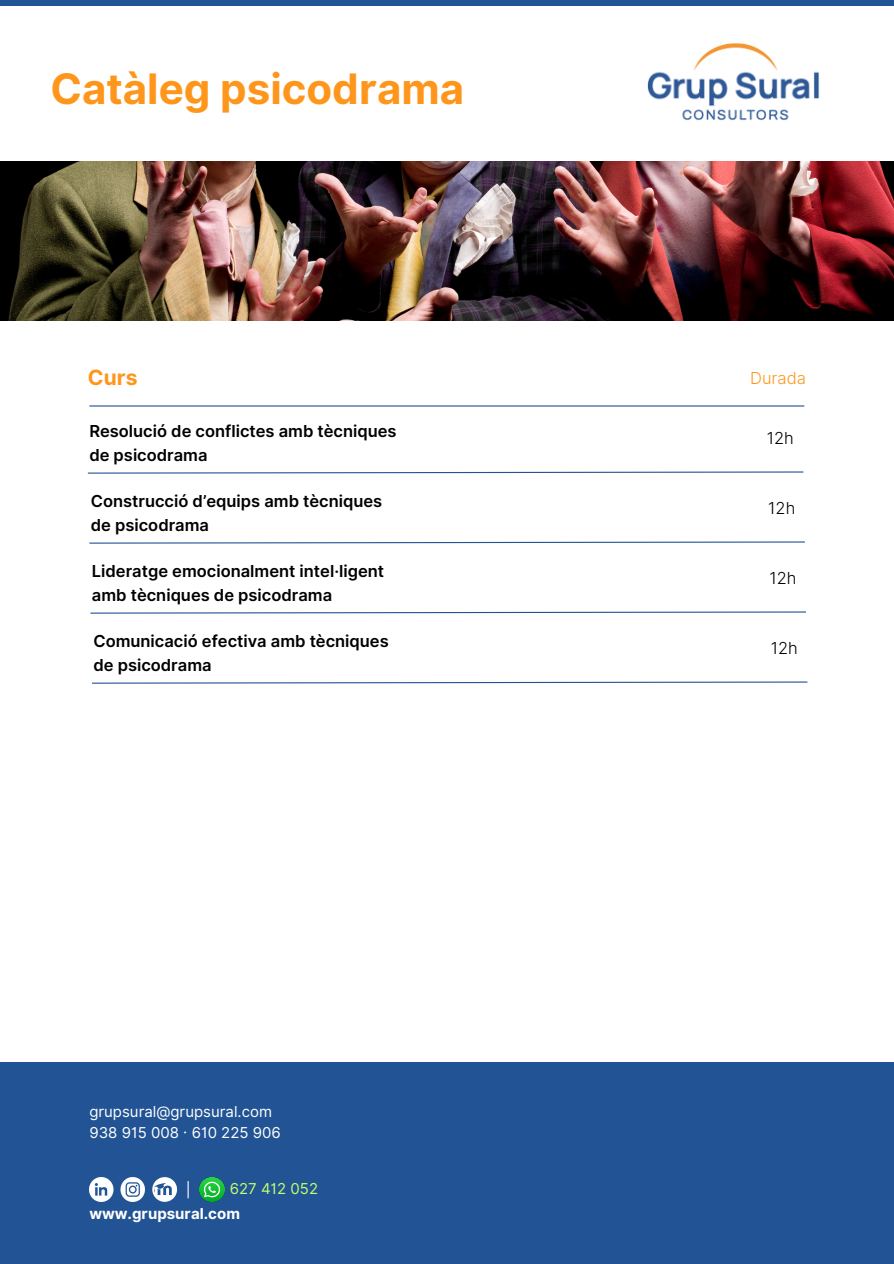
<style>
.page{position:relative;width:894px;height:1264px;background:#fff}
.page>*{position:absolute;margin:0;border:0;box-sizing:border-box;transform-origin:0 0}
.t1{font:700 42px "Inter";color:#ff961c}
.t2{font:700 21px "Inter";color:#ff961c}
.t3{font:600 16.5px/23.7px "Inter";color:#000}
.t4{font:300 16.5px "Inter";color:#000}
.t5{font:300 16.5px "Inter";color:#ff961c}
.t6{font:15px "Inter";color:#fff}
.t7{font:700 15px "Inter";color:#fff}
.t8{font:15px "Inter";color:#c1ff72}
</style>
<div class="page">
<img style="left:647px;top:43px;width:172px;height:77px">
<img style="left:0;top:162px;width:893px;height:158px">
<svg style="left:87px;top:471px;width:717px;height:3px"></svg>
<hr style="left:89px;top:405px;width:715px;height:1px;background:#225394">
<div style="left:0;top:1062px;width:893px;height:201px;background:#225394"></div>
<img style="left:89px;top:1177px;width:25px;height:24px">
<img style="left:120px;top:1177px;width:25px;height:24px">
<svg style="left:152px;top:1177px;width:25px;height:24px"></svg>
<img style="left:200px;top:1177px;width:25px;height:24px">
<svg style="left:187px;top:1181px;width:2px;height:17px"></svg>
<svg style="left:89px;top:541px;width:716px;height:3px"></svg>
<svg style="left:90px;top:611px;width:716px;height:3px"></svg>
<svg style="left:92px;top:681px;width:716px;height:3px"></svg>
<div style="left:0;top:0;width:893px;height:6px;background:#225394"></div>
<p class="t1" style="left:51px;top:64px;width:415px">Catàleg psicodrama</p>
<h3 class="t2" style="left:88px;top:365px;width:51px">Curs</h3>
<p class="t5" style="left:750px;top:368px;width:57px">Durada</p>
<h2 class="t3" style="left:89px;top:419px;width:309px">Resolució de conflictes amb tècniques de psicodrama</h2>
<p class="t3" style="left:91px;top:489px;width:293px">Construcció d’equips amb tècniques de psicodrama</p>
<p class="t3" style="left:92px;top:559px;width:293px">Lideratge emocionalment intel·ligent amb tècniques de psicodrama</p>
<p class="t3" style="left:93px;top:629px;width:297px">Comunicació efectiva amb tècniques de psicodrama</p>
<h3 class="t6" style="left:89px;top:1102px;width:184px">grupsural@grupsural.com</h3>
<p class="t6" style="left:89px;top:1123px;width:193px">938 915 008 · 610 225 906</p>
<p class="t8" style="left:230px;top:1179px;width:90px">627 412 052</p>
<h3 class="t7" style="left:89px;top:1204px;width:152px">www.grupsural.com</h3>
<p class="t4" style="left:766px;top:428px;width:29px">12h</p>
<p class="t4" style="left:768px;top:498px;width:29px">12h</p>
<h3 class="t4" style="left:769px;top:568px;width:29px">12h</h3>
<p class="t4" style="left:770px;top:638px;width:29px">12h</p>
</div>
